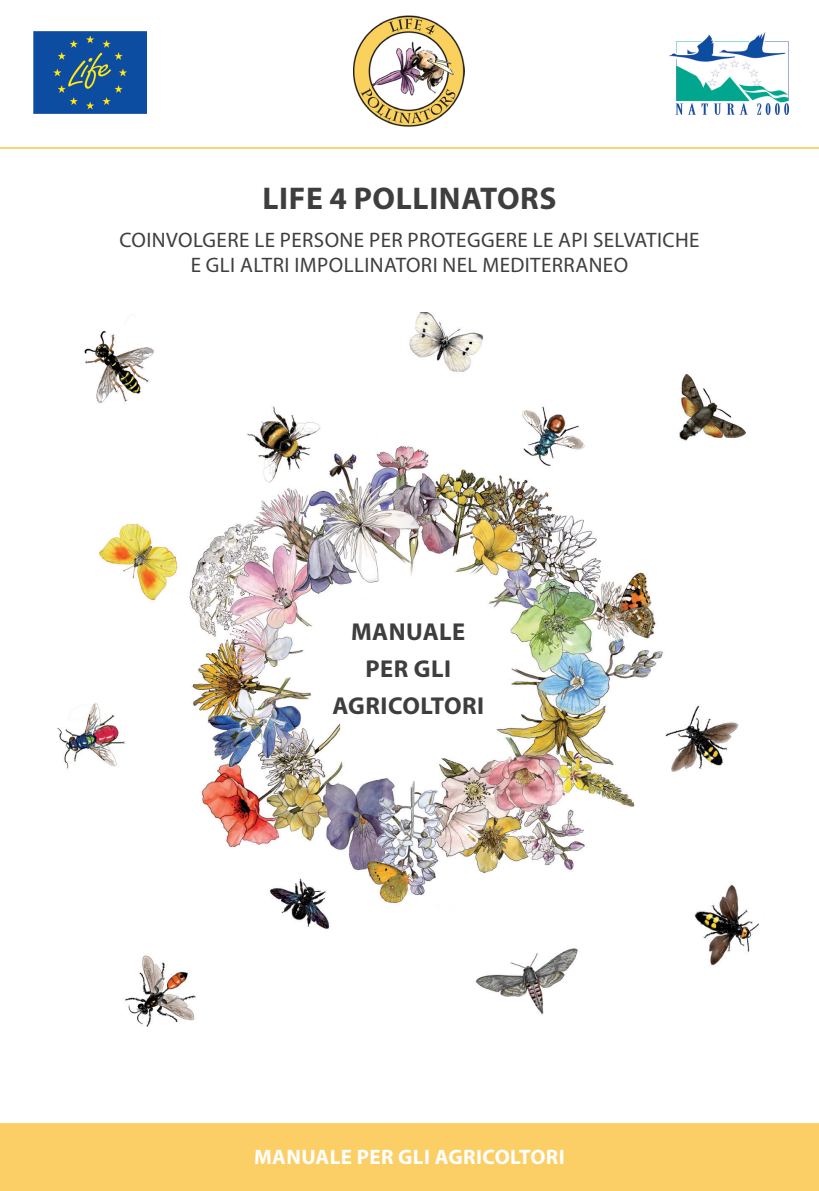
<style>
.page{position:relative;width:819px;height:1191px;background:#fff}
.page>*{position:absolute;margin:0;border:0;box-sizing:border-box;transform-origin:0 0}
.t1{font:700 31.5px "Myriad Pro";letter-spacing:.02em;color:#3e3e3f}
.t2{font:700 24.5px "Myriad Pro";letter-spacing:.02em;color:#3e3e3f}
.t3{font:21px "Myriad Pro";letter-spacing:.02em;color:#3e3e3f}
.t4{font:700 21px "Myriad Pro";letter-spacing:.02em;color:#fff}
</style>
<div class="page">
<div style="left:0;top:1123px;width:819px;height:68px;background:#fbcf65"></div>
<img style="left:57px;top:312px;width:702px;height:715px">
<svg style="left:0;top:31px;width:819px;height:118px"></svg>
<img style="left:353px;top:15px;width:111px;height:132px">
<svg style="left:309px;top:599px;width:202px;height:167px"></svg>
<img style="left:33px;top:32px;width:114px;height:82px">
<img style="left:669px;top:33px;width:119px;height:82px">
<p class="t1" style="left:262px;top:178px;width:295px">LIFE 4 POLLINATORS</p>
<p class="t3" style="left:119px;top:227px;width:581px">COINVOLGERE LE PERSONE PER PROTEGGERE LE API SELVATICHE</p>
<p class="t3" style="left:191px;top:252px;width:439px">E GLI ALTRI IMPOLLINATORI NEL MEDITERRANEO</p>
<p class="t2" style="left:351px;top:616px;width:116px">MANUALE</p>
<p class="t2" style="left:365px;top:652px;width:87px">PER GLI</p>
<p class="t2" style="left:332px;top:689px;width:153px">AGRICOLTORI</p>
<p class="t4" style="left:254px;top:1142px;width:312px">MANUALE PER GLI AGRICOLTORI</p>
</div>
